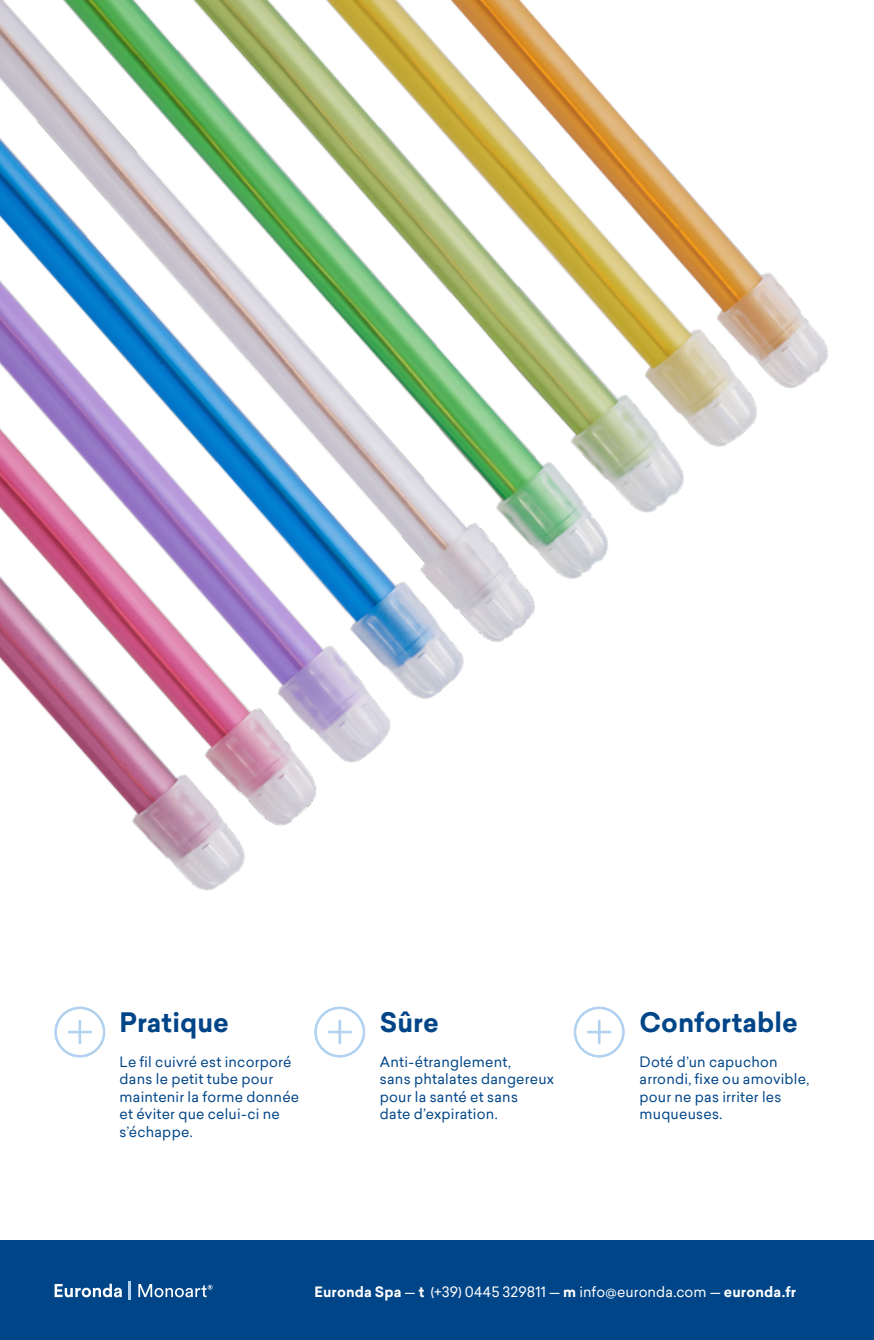
<style>
.page{position:relative;width:874px;height:1340px;background:#fff}
.page>*{position:absolute;margin:0;border:0;box-sizing:border-box;transform-origin:0 0}
.t1{font:700 26.25px "Sailec";color:#004587}
.t2{font:14px/17.5px "Sailec";letter-spacing:.015em;color:#004587}
.t3{font:14px "Sailec";letter-spacing:.005em;color:#fff}
.s1{font-weight:700}
</style>
<div class="page">
<div style="left:0;top:1240px;width:873px;height:99px;background:#004587"></div>
<svg style="left:55px;top:1283px;width:67px;height:14px"></svg>
<svg style="left:129px;top:1281px;width:2px;height:18px"></svg>
<svg style="left:138px;top:1284px;width:74px;height:13px"></svg>
<img style="left:0;top:74px;width:34px;height:141px">
<img style="left:767px;top:272px;width:47px;height:117px">
<img style="left:0;top:215px;width:464px;height:484px">
<img style="left:701px;top:206px;width:66px;height:241px">
<img style="left:0;top:362px;width:412px;height:401px">
<img style="left:34px;top:0;width:667px;height:659px">
<img style="left:0;top:512px;width:331px;height:379px">
<svg style="left:314px;top:1006px;width:51px;height:51px"></svg>
<div style="left:327px;top:1030px;width:24px;height:3px;border:1px solid #b0d2f0"></div>
<svg style="left:54px;top:1006px;width:51px;height:51px"></svg>
<div style="left:68px;top:1030px;width:24px;height:3px;border:1px solid #b0d2f0"></div>
<svg style="left:573px;top:1006px;width:51px;height:51px"></svg>
<div style="left:587px;top:1030px;width:24px;height:3px;border:1px solid #b0d2f0"></div>
<h1 class="t1" style="left:119px;top:1003px;width:111px">Pratique</h1>
<p class="t2" style="left:119px;top:1052px;width:181px">Le fil cuivré est incorporé dans le petit tube pour maintenir la forme donnée et éviter que celui-ci ne s’échappe.</p>
<h1 class="t1" style="left:380px;top:1003px;width:60px">Sûre</h1>
<p class="t2" style="left:380px;top:1052px;width:176px">Anti-étranglement,<br>sans phtalates dangereux pour la santé et sans<br>date d’expiration.</p>
<h1 class="t1" style="left:639px;top:1003px;width:160px">Confortable</h1>
<p class="t2" style="left:639px;top:1052px;width:171px">Doté d’un capuchon arrondi, fixe ou amovible, pour ne pas irriter les muqueuses.</p>
<p class="t3" style="left:314px;top:1282px;width:483px"><span class="s1">Euronda Spa</span> — <span class="s1">t</span> (+39) 0445 329811 — <span class="s1">m</span> info@euronda.com — <span class="s1">euronda.fr</span></p>
</div>
